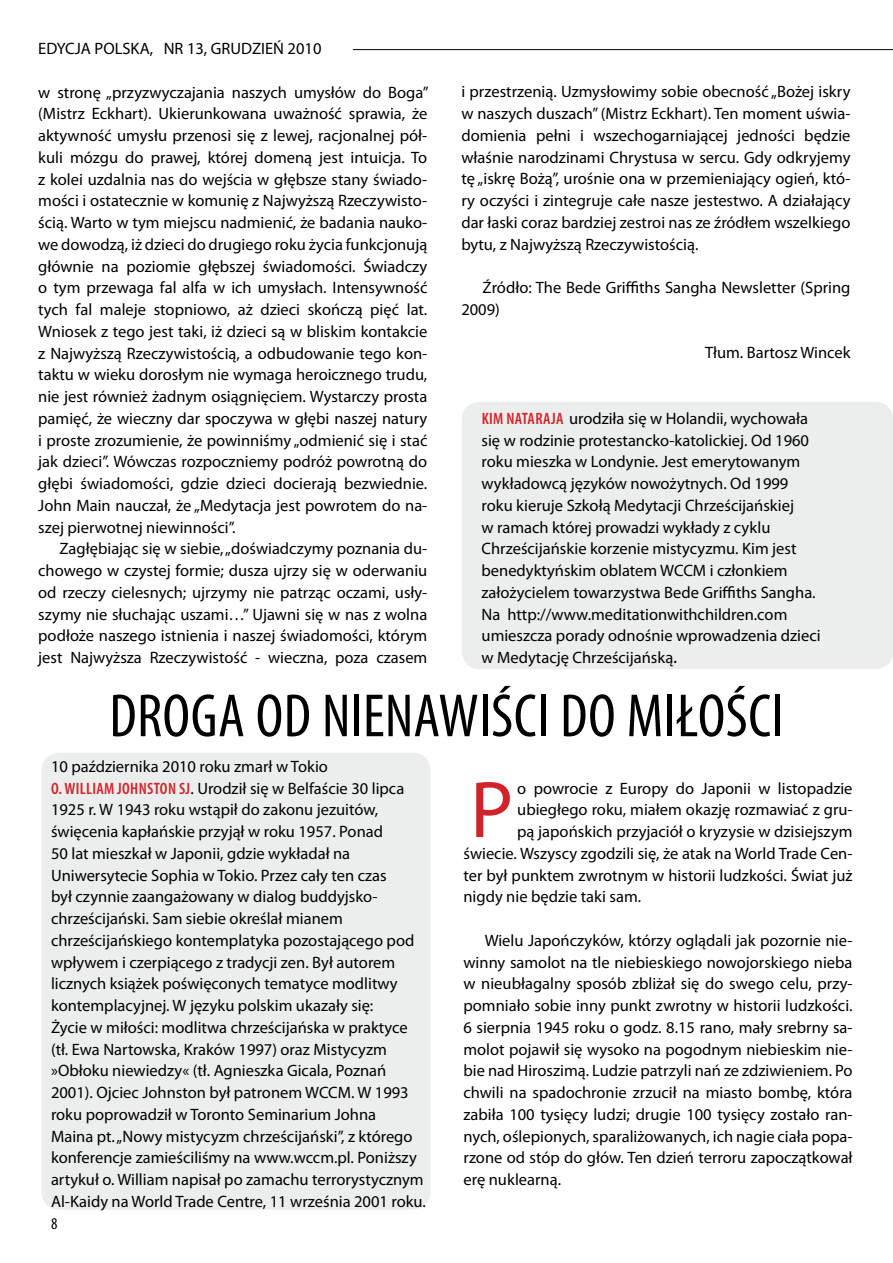
<style>
.page{position:relative;width:893px;height:1263px;background:#fff}
.page>*{position:absolute;margin:0;border:0;box-sizing:border-box;transform-origin:0 0}
.t1{font:81px "Myriad Pro";color:#d2232a}
.t2{font:condensed 61.5px "Myriad Pro";color:#000}
.t3{font:16.5px/21.8px "Myriad Pro";color:#000;text-align:justify}
.t4{font:condensed 16.5px "Myriad Pro";color:#000}
.s1{font-weight:600;font-stretch:condensed;color:#d2232a}
.s2{font-weight:600;font-stretch:condensed}
</style>
<div class="page">
<hr style="left:353px;top:49px;width:540px;height:1px;background:#000">
<div style="left:462px;top:402px;width:431px;height:267px;background:#eceded;border-radius:18px"></div>
<div style="left:41px;top:753px;width:390px;height:457px;background:#eceded;border-radius:18px"></div>
<p class="t3" style="left:38px;top:37px;width:285px">EDYCJA POLSKA, NR 13, GRUDZIEŃ 2010</p>
<p class="t3" style="left:195px;top:39px;width:153px">2 PAŹDZIERNIK 2010</p>
<p class="t3" style="left:38px;top:81px;width:392px">w stronę „przyzwyczajania naszych umysłów do Boga” (Mistrz Eckhart). Ukierunkowana uważność sprawia, że aktywność umysłu przenosi się z lewej, racjonalnej pół&shy;kuli mózgu do prawej, której domeną jest intuicja. To z kolei uzdalnia nas do wejścia w głębsze stany świado&shy;mości i ostatecznie w komunię z Najwyższą Rzeczywisto&shy;ścią. Warto w tym miejscu nadmienić, że badania nauko&shy;we dowodzą, iż dzieci do drugiego roku życia funkcjonują głównie na poziomie głębszej świadomości. Świadczy o tym przewaga fal alfa w ich umysłach. Intensywność tych fal maleje stopniowo, aż dzieci skończą pięć lat.<br>Wniosek z tego jest taki, iż dzieci są w bliskim kontakcie z Najwyższą Rzeczywistością, a odbudowanie tego kon&shy;taktu w wieku dorosłym nie wymaga heroicznego trudu, nie jest również żadnym osiągnięciem. Wystarczy prosta pamięć, że wieczny dar spoczywa w głębi naszej natury i proste zrozumienie, że powinniśmy „odmienić się i stać jak dzieci”. Wówczas rozpoczniemy podróż powrotną do głębi świadomości, gdzie dzieci docierają bezwiednie.<br>John Main nauczał, że „Medytacja jest powrotem do na&shy;szej pierwotnej niewinności”.</p>
<p class="t3" style="left:38px;top:538px;width:391px;text-indent:21px">Zagłębiając się w siebie, „doświadczymy poznania du&shy;chowego w czystej formie; dusza ujrzy się w oderwaniu od rzeczy cielesnych; ujrzymy nie patrząc oczami, usły&shy;szymy nie słuchając uszami…” Ujawni się w nas z wolna podłoże naszego istnienia i naszej świadomości, którym jest Najwyższa Rzeczywistość - wieczna, poza czasem</p>
<p class="t3" style="left:461px;top:81px;width:391px">i przestrzenią. Uzmysłowimy sobie obecność „Bożej iskry w naszych duszach” (Mistrz Eckhart). Ten moment uświa&shy;domienia pełni i wszechogarniającej jedności będzie właśnie narodzinami Chrystusa w sercu. Gdy odkryjemy tę „iskrę Bożą”, urośnie ona w przemieniający ogień, któ&shy;ry oczyści i zintegruje całe nasze jestestwo. A działający dar łaski coraz bardziej zestroi nas ze źródłem wszelkiego bytu, z Najwyższą Rzeczywistością.</p>
<p class="t3" style="left:461px;top:277px;width:391px;text-indent:21px">Źródło: The Bede Griffiths Sangha Newsletter (Spring<br>2009)</p>
<p class="t3" style="left:705px;top:342px;width:147px">Tłum. Bartosz Wincek</p>
<p class="t3" style="left:482px;top:407px;width:341px;text-align:left"><span class="s1">KIM NATARAJA</span> urodziła się w Holandii, wychowała się w rodzinie protestancko-katolickiej. Od 1960 roku mieszka w Londynie. Jest emerytowanym wykładowcą języków nowożytnych. Od 1999 roku kieruje Szkołą Medytacji Chrześcijańskiej<br>w ramach której prowadzi wykłady z cyklu Chrześcijańskie korzenie mistycyzmu. Kim jest benedyktyńskim oblatem WCCM i członkiem założycielem towarzystwa Bede Griffiths Sangha.<br>Na http://www.meditationwithchildren.com umieszcza porady odnośnie wprowadzenia dzieci w Medytację Chrześcijańską<span class="s2">.</span></p>
<h2 class="t2" style="left:109px;top:679px;width:28px">DROGA</h2>
<h2 class="t2" style="left:256px;top:679px;width:90px">OD NIENAWIŚCI</h2>
<h2 class="t2" style="left:560px;top:679px;width:124px">DO MIŁOŚCI</h2>
<p class="t3" style="left:51px;top:755px;width:376px;text-align:left">10 października 2010 roku zmarł w Tokio<br><span class="s1">O. WILLIAM JOHNSTON SJ</span>. Urodził się w Belfaście 30 lipca 1925 r. W 1943 roku wstąpił do zakonu jezuitów, święcenia kapłańskie przyjął w roku 1957. Ponad<br>50 lat mieszkał w Japonii, gdzie wykładał na Uniwersytecie Sophia w Tokio. Przez cały ten czas<br>był czynnie zaangażowany w dialog buddyjsko&shy;chrześcijański. Sam siebie określał mianem chrześcijańskiego kontemplatyka pozostającego pod wpływem i czerpiącego z tradycji zen. Był autorem licznych książek poświęconych tematyce modlitwy kontemplacyjnej. W języku polskim ukazały się:<br>Życie w miłości: modlitwa chrześcijańska w praktyce (tł. Ewa Nartowska, Kraków 1997) oraz Mistycyzm »Obłoku niewiedzy« (tł. Agnieszka Gicala, Poznań 2001). Ojciec Johnston był patronem WCCM. W 1993 roku poprowadził w Toronto Seminarium Johna<br>Maina pt. „Nowy mistycyzm chrześcijański”, z którego konferencje zamieściliśmy na www.wccm.pl. Poniższy artykuł o. William napisał po zamachu terrorystycznym Al-Kaidy na World Trade Centre, 11 września 2001 roku.</p>
<p class="t4" style="left:51px;top:1213px;width:8px">8</p>
<h1 class="t1" style="left:470px;top:760px;width:45px">P</h1>
<p class="t3" style="left:517px;top:777px;width:337px">o powrocie z Europy do Japonii w listopadzie</p>
<p class="t3" style="left:517px;top:799px;width:337px">ubiegłego roku, miałem okazję rozmawiać z gru-</p>
<p class="t3" style="left:517px;top:820px;width:337px">pą japońskich przyjaciół o kryzysie w dzisiejszym</p>
<p class="t3" style="left:463px;top:842px;width:390px">świecie. Wszyscy zgodzili się, że atak na World Trade Cen-</p>
<p class="t3" style="left:463px;top:864px;width:391px">ter był punktem zwrotnym w historii ludzkości. Świat już</p>
<p class="t3" style="left:463px;top:886px;width:179px">nigdy nie będzie taki sam.</p>
<p class="t3" style="left:463px;top:929px;width:391px;text-indent:21px">Wielu Japończyków, którzy oglądali jak pozornie nie&shy;winny samolot na tle niebieskiego nowojorskiego nieba w nieubłagalny sposób zbliżał się do swego celu, przy&shy;pomniało sobie inny punkt zwrotny w historii ludzkości.<br>6 sierpnia 1945 roku o godz. 8.15 rano, mały srebrny sa&shy;molot pojawił się wysoko na pogodnym niebieskim nie&shy;bie nad Hiroszimą. Ludzie patrzyli nań ze zdziwieniem. Po chwili na spadochronie zrzucił na miasto bombę, która zabiła 100 tysięcy ludzi; drugie 100 tysięcy zostało ran&shy;nych, oślepionych, sparaliżowanych, ich nagie ciała popa&shy;rzone od stóp do głów. Ten dzień terroru zapoczątkował erę nuklearną.</p>
</div>
